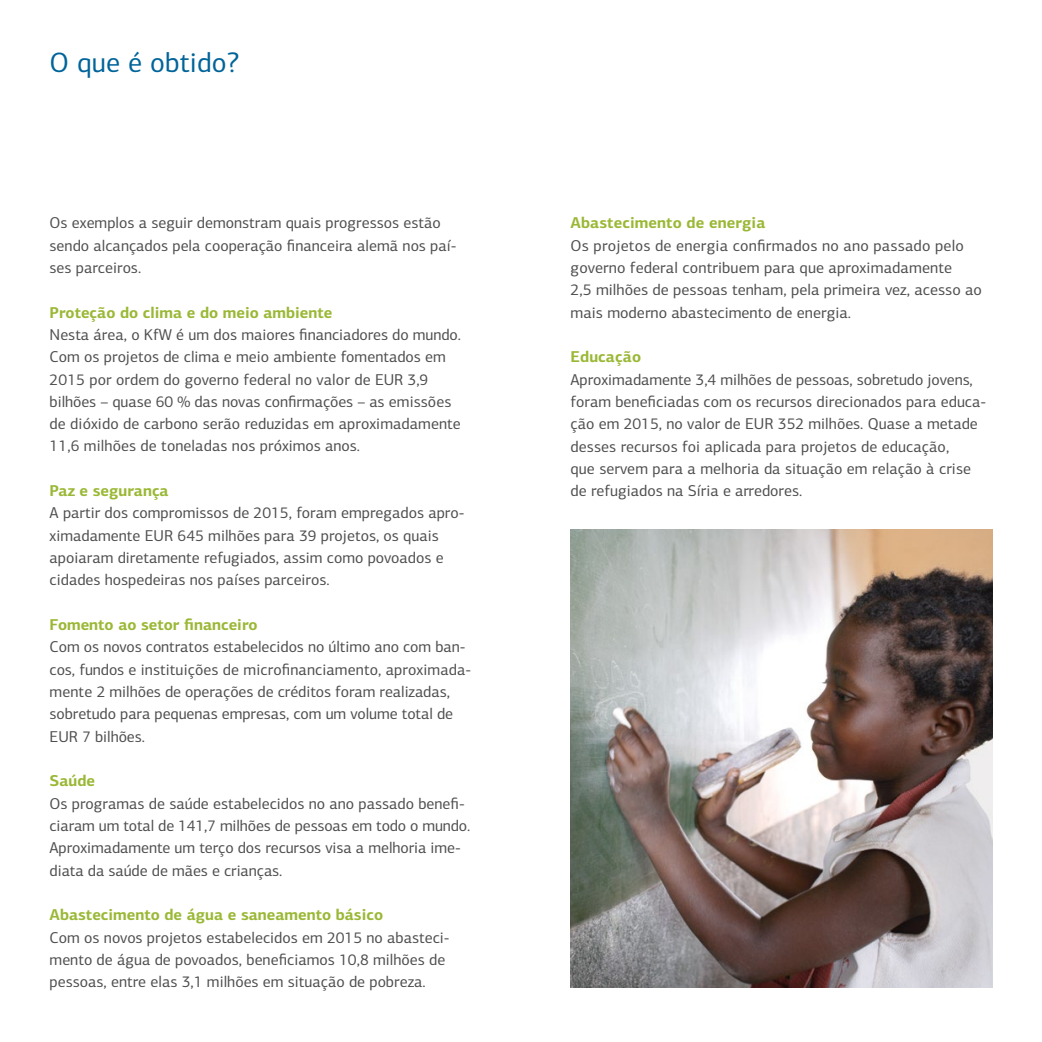
<style>
.page{position:relative;width:1042px;height:1042px;background:#fff}
.page>*{position:absolute;margin:0;border:0;box-sizing:border-box;transform-origin:0 0}
.t1{font:28px "KFW Centro Sans";letter-spacing:.005em;color:#00649a}
.t2{font:15.75px/22.4px "KFW Centro Sans";color:#4e4e4e}
.t3{font:700 15.75px "KFW Centro Sans";color:#9ab835}
</style>
<div class="page">
<img style="left:570px;top:530px;width:422px;height:457px">
<h2 class="t1" style="left:50px;top:46px;width:191px">O que é obtido?</h2>
<p class="t2" style="left:50px;top:212px;width:408px">Os exemplos a seguir demonstram quais progressos estão sendo alcançados pela cooperação financeira alemã nos paí&shy;ses parceiros.</p>
<h3 class="t3" style="left:50px;top:302px;width:284px">Proteção do clima e do meio ambiente</h3>
<p class="t2" style="left:50px;top:323px;width:413px">Nesta área, o KfW é um dos maiores financiadores do mundo.<br>Com os projetos de clima e meio ambiente fomentados em 2015 por ordem do governo federal no valor de EUR 3,9 bilhões – quase 60 % das novas confirmações – as emissões de dióxido de carbono serão reduzidas em aproximadamente 11,6 milhões de toneladas nos próximos anos.</p>
<h3 class="t3" style="left:50px;top:481px;width:121px">Paz e segurança</h3>
<p class="t2" style="left:50px;top:502px;width:416px">A partir dos compromissos de 2015, foram empregados apro&shy;ximadamente EUR 645 milhões para 39 projetos, os quais apoiaram diretamente refugiados, assim como povoados e cidades hospedeiras nos países parceiros.</p>
<h3 class="t3" style="left:50px;top:615px;width:210px">Fomento ao setor financeiro</h3>
<p class="t2" style="left:50px;top:636px;width:423px">Com os novos contratos estabelecidos no último ano com ban&shy;cos, fundos e instituições de microfinanciamento, aproximada&shy;mente 2 milhões de operações de créditos foram realizadas, sobretudo para pequenas empresas, com um volume total de EUR 7 bilhões.</p>
<h3 class="t3" style="left:50px;top:771px;width:47px">Saúde</h3>
<p class="t2" style="left:50px;top:792px;width:422px">Os programas de saúde estabelecidos no ano passado benefi&shy;ciaram um total de 141,7 milhões de pessoas em todo o mundo.<br>Aproximadamente um terço dos recursos visa a melhoria ime&shy;diata da saúde de mães e crianças.</p>
<h3 class="t3" style="left:50px;top:905px;width:335px">Abastecimento de água e saneamento básico</h3>
<p class="t2" style="left:50px;top:926px;width:401px">Com os novos projetos estabelecidos em 2015 no abasteci&shy;mento de água de povoados, beneficiamos 10,8 milhões de pessoas, entre elas 3,1 milhões em situação de pobreza.</p>
<h3 class="t3" style="left:570px;top:213px;width:196px">Abastecimento de energia</h3>
<p class="t2" style="left:570px;top:234px;width:413px">Os projetos de energia confirmados no ano passado pelo governo federal contribuem para que aproximadamente<br>2,5 milhões de pessoas tenham, pela primeira vez, acesso ao mais moderno abastecimento de energia.</p>
<h3 class="t3" style="left:570px;top:347px;width:72px">Educação</h3>
<p class="t2" style="left:570px;top:368px;width:417px">Aproximadamente 3,4 milhões de pessoas, sobretudo jovens, foram beneficiadas com os recursos direcionados para educa&shy;ção em 2015, no valor de EUR 352 milhões. Quase a metade desses recursos foi aplicada para projetos de educação,<br>que servem para a melhoria da situação em relação à crise de refugiados na Síria e arredores.</p>
</div>
